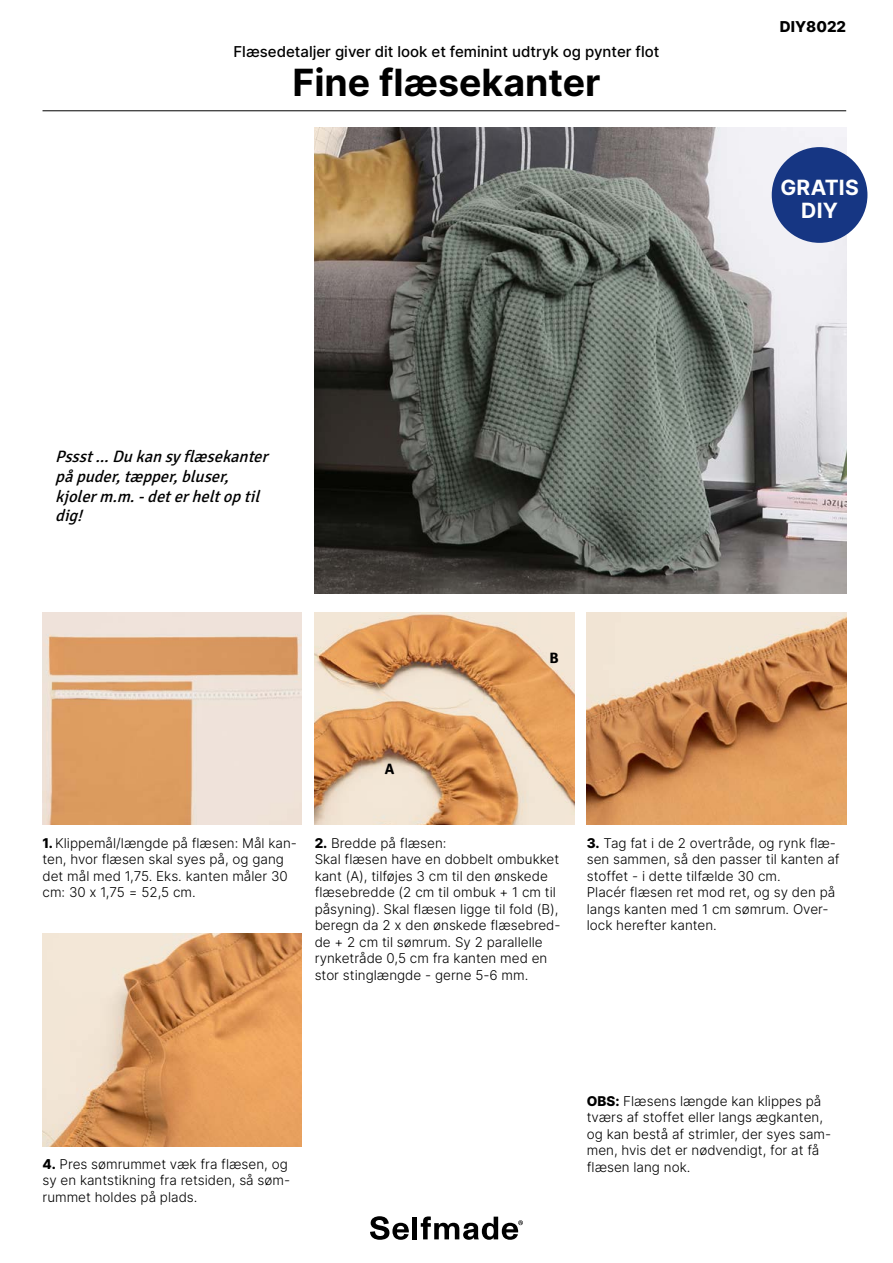
<style>
.page{position:relative;width:893px;height:1263px;background:#fff}
.page>*{position:absolute;margin:0;border:0;box-sizing:border-box;transform-origin:0 0}
.t1{font:700 37.5px "Inter";color:#000}
.t2{font:700 21px/22.5px "Inter";letter-spacing:.01em;color:#fff;text-align:center}
.t3{font:italic 16.5px/19.8px "Signika";color:#000}
.t4{font:500 15px "Inter";color:#000}
.t5{font:800 15px "Inter";color:#000}
.t6{font:700 15px "Signika";color:#000}
.t7{font:300 13.5px/16.5px "Inter";color:#000}
.s1{font-weight:800}
</style>
<div class="page">
<svg style="left:370px;top:1216px;width:39px;height:24px"></svg>
<hr style="left:413px;top:1216px;width:4px;height:23px;background:#000">
<svg style="left:421px;top:1216px;width:102px;height:24px"></svg>
<img style="left:315px;top:128px;width:531px;height:465px">
<hr style="left:43px;top:111px;width:803px;height:1px;background:#000">
<div style="left:772px;top:147px;width:95px;height:96px;background:#163683;border-radius:50%"></div>
<img style="left:43px;top:612px;width:259px;height:213px">
<img style="left:43px;top:934px;width:259px;height:212px">
<img style="left:315px;top:612px;width:259px;height:213px">
<img style="left:587px;top:612px;width:259px;height:213px">
<p class="t4" style="left:233px;top:41px;width:427px">Flæsedetaljer giver dit look et feminint udtryk og pynter flot</p>
<h1 class="t1" style="left:292px;top:55px;width:309px">Fine flæsekanter</h1>
<p class="t3" style="left:55px;top:447px;width:219px">Pssst...Dukansyflæsekanter påpuder,tæpper,bluser, kjolerm.m.-deterheltoptil dig!</p>
<p class="t6" style="left:385px;top:760px;width:11px">A</p>
<p class="t6" style="left:549px;top:649px;width:11px">B</p>
<p class="t5" style="left:780px;top:15px;width:68px">DIY8022</p>
<h2 class="t2" style="left:780px;top:176px;width:80px">GRATIS<br>DIY</h2>
<p class="t7" style="left:43px;top:834px;width:256px"><span class="s1">1.</span> Klippemål/længde på flæsen: Mål kan&shy;ten, hvor flæsen skal syes på, og gang det mål med 1,75. Eks. kanten måler 30 cm: 30 x 1,75 = 52,5 cm.</p>
<p class="t7" style="left:315px;top:834px;width:247px"><span class="s1">2.</span> Bredde på flæsen:<br>Skal flæsen have en dobbelt ombukket kant (A), tilføjes 3 cm til den ønskede flæsebredde (2 cm til ombuk + 1 cm til påsyning). Skal flæsen ligge til fold (B), beregn da 2 x den ønskede flæsebred&shy;de + 2 cm til sømrum. Sy 2 parallelle rynketråde 0,5 cm fra kanten med en stor stinglængde - gerne 5-6 mm.</p>
<p class="t7" style="left:587px;top:834px;width:254px"><span class="s1">3.</span> Tag fat i de 2 overtråde, og rynk flæ&shy;sen sammen, så den passer til kanten af stoffet - i dette tilfælde 30 cm.<br>Placér flæsen ret mod ret, og sy den på langs kanten med 1 cm sømrum. Over&shy;lock herefter kanten.</p>
<p class="t7" style="left:43px;top:1155px;width:249px"><span class="s1">4.</span> Pres sømrummet væk fra flæsen, og sy en kantstikning fra retsiden, så søm&shy;rummet holdes på plads.</p>
<p class="t7" style="left:587px;top:1092px;width:246px"><span class="s1">OBS:</span> Flæsens længde kan klippes på tværs af stoffet eller langs ægkanten, og kan bestå af strimler, der syes sam&shy;men, hvis det er nødvendigt, for at få flæsen lang nok.</p>
</div>
